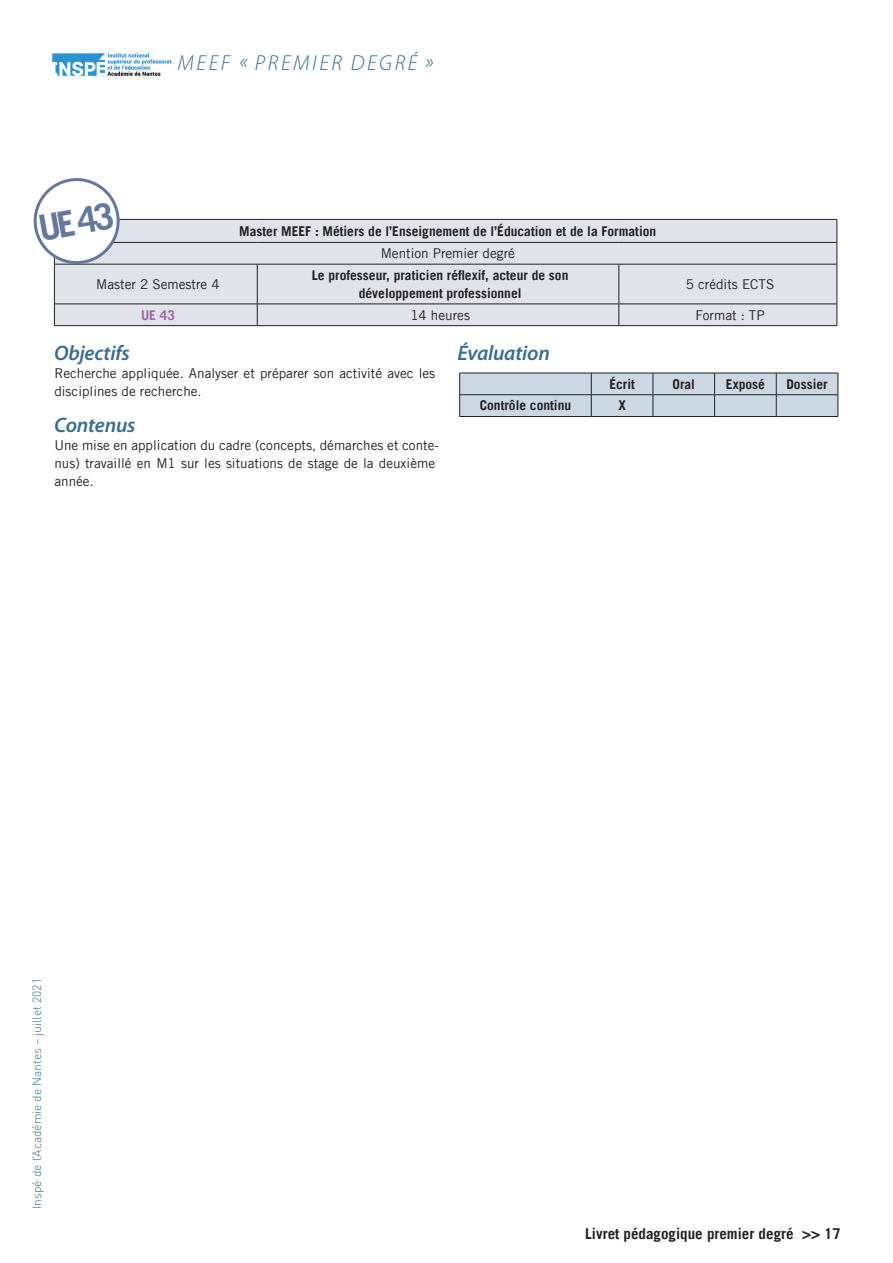
<style>
.page{position:relative;width:893px;height:1263px;background:#fff}
.page>*{position:absolute;margin:0;border:0;box-sizing:border-box;transform-origin:0 0}
.t1{font:700 36px "Trade Gothic LT";color:#66779e}
.t2{font:italic 300 21.75px "Myriad Pro";letter-spacing:.12em;color:#386e8f}
.t3{font:italic 600 21px "Myriad Pro";letter-spacing:-.01em;color:#386e8f}
.t4{font:700 15px "Trade Gothic LT";color:#231f20}
.t5{font:13.5px/18px "Trade Gothic LT";color:#231f20}
.t6{font:700 13.5px "Trade Gothic LT";color:#231f20}
.t7{font:700 13.5px "Trade Gothic LT";color:#a065aa}
.t8{font:300 12px "DIN Pro";color:#386e8f}
</style>
<div class="page">
<img style="left:52px;top:52px;width:120px;height:24px">
<div style="left:55px;top:220px;width:782px;height:105px;background:#e1e3eb"></div>
<hr style="left:54px;top:219px;width:203px;height:1px;background:#231f20">
<hr style="left:257px;top:219px;width:362px;height:1px;background:#231f20">
<hr style="left:619px;top:219px;width:218px;height:1px;background:#231f20">
<hr style="left:54px;top:242px;width:203px;height:1px;background:#231f20">
<hr style="left:257px;top:242px;width:362px;height:1px;background:#231f20">
<hr style="left:619px;top:242px;width:218px;height:1px;background:#231f20">
<svg style="left:837px;top:220px;width:1px;height:44px"></svg>
<hr style="left:54px;top:264px;width:203px;height:1px;background:#231f20">
<hr style="left:54px;top:264px;width:1px;height:40px;background:#231f20">
<hr style="left:257px;top:264px;width:362px;height:1px;background:#231f20">
<hr style="left:257px;top:264px;width:1px;height:40px;background:#231f20">
<hr style="left:619px;top:264px;width:218px;height:1px;background:#231f20">
<hr style="left:619px;top:264px;width:1px;height:40px;background:#231f20">
<hr style="left:837px;top:264px;width:1px;height:40px;background:#231f20">
<hr style="left:54px;top:304px;width:203px;height:1px;background:#231f20">
<svg style="left:54px;top:304px;width:1px;height:21px"></svg>
<hr style="left:257px;top:304px;width:362px;height:1px;background:#231f20">
<svg style="left:257px;top:304px;width:1px;height:21px"></svg>
<hr style="left:619px;top:304px;width:218px;height:1px;background:#231f20">
<svg style="left:619px;top:304px;width:1px;height:21px"></svg>
<svg style="left:837px;top:304px;width:1px;height:21px"></svg>
<hr style="left:54px;top:325px;width:203px;height:1px;background:#231f20">
<hr style="left:257px;top:325px;width:362px;height:1px;background:#231f20">
<hr style="left:619px;top:325px;width:218px;height:1px;background:#231f20">
<svg style="left:33px;top:178px;width:88px;height:88px"></svg>
<svg style="left:459px;top:373px;width:380px;height:43px;background:#c1cdd9"></svg>
<hr style="left:459px;top:416px;width:132px;height:1px;background:#231f20">
<hr style="left:591px;top:416px;width:62px;height:1px;background:#231f20">
<hr style="left:653px;top:416px;width:62px;height:1px;background:#231f20">
<hr style="left:715px;top:416px;width:61px;height:1px;background:#231f20">
<hr style="left:776px;top:416px;width:62px;height:1px;background:#231f20">
<p class="t2" style="left:178px;top:50px;width:257px">MEEF « PREMIER DEGRÉ »</p>
<p class="t1" style="left:35px;top:207px;width:77px;rotate:-10deg">UE 43</p>
<p class="t5" style="left:96px;top:275px;width:125px">Master 2 Semestre 4</p>
<p class="t6" style="left:239px;top:223px;width:419px">Master MEEF : Métiers de l’Enseignement de l’Éducation et de la Formation</p>
<p class="t5" style="left:381px;top:244px;width:136px">Mention Premier degré</p>
<p class="t6" style="left:312px;top:267px;width:258px">Le professeur, praticien réflexif, acteur de son</p>
<p class="t6" style="left:359px;top:285px;width:164px">développement professionnel</p>
<p class="t5" style="left:686px;top:275px;width:90px">5 crédits ECTS</p>
<p class="t7" style="left:141px;top:307px;width:35px">UE 43</p>
<p class="t5" style="left:410px;top:306px;width:61px">14 heures</p>
<p class="t5" style="left:695px;top:306px;width:71px">Format : TP</p>
<p class="t3" style="left:54px;top:340px;width:77px">Objectifs</p>
<p class="t5" style="left:54px;top:364px;width:382px">Recherche appliquée. Analyser et préparer son activité avec les disciplines de recherche.</p>
<p class="t3" style="left:54px;top:412px;width:83px">Contenus</p>
<p class="t5" style="left:54px;top:436px;width:386px">Une mise en application du cadre (concepts, démarches et conte&shy;nus) travaillé en M1 sur les situations de stage de la deuxième année.</p>
<p class="t3" style="left:457px;top:340px;width:94px">Évaluation</p>
<p class="t6" style="left:609px;top:376px;width:27px">Écrit</p>
<p class="t6" style="left:672px;top:376px;width:24px">Oral</p>
<p class="t6" style="left:726px;top:376px;width:40px">Exposé</p>
<p class="t6" style="left:786px;top:376px;width:43px">Dossier</p>
<p class="t6" style="left:480px;top:397px;width:93px">Contrôle continu</p>
<p class="t6" style="left:618px;top:397px;width:9px">X</p>
<p class="t8" style="left:27px;top:1209px;width:232px;rotate:-90deg">Inspé de l’Académie de Nantes – juillet 2021</p>
<p class="t4" style="left:585px;top:1224px;width:257px">Livret pédagogique premier degré &gt;&gt; 17</p>
</div>
